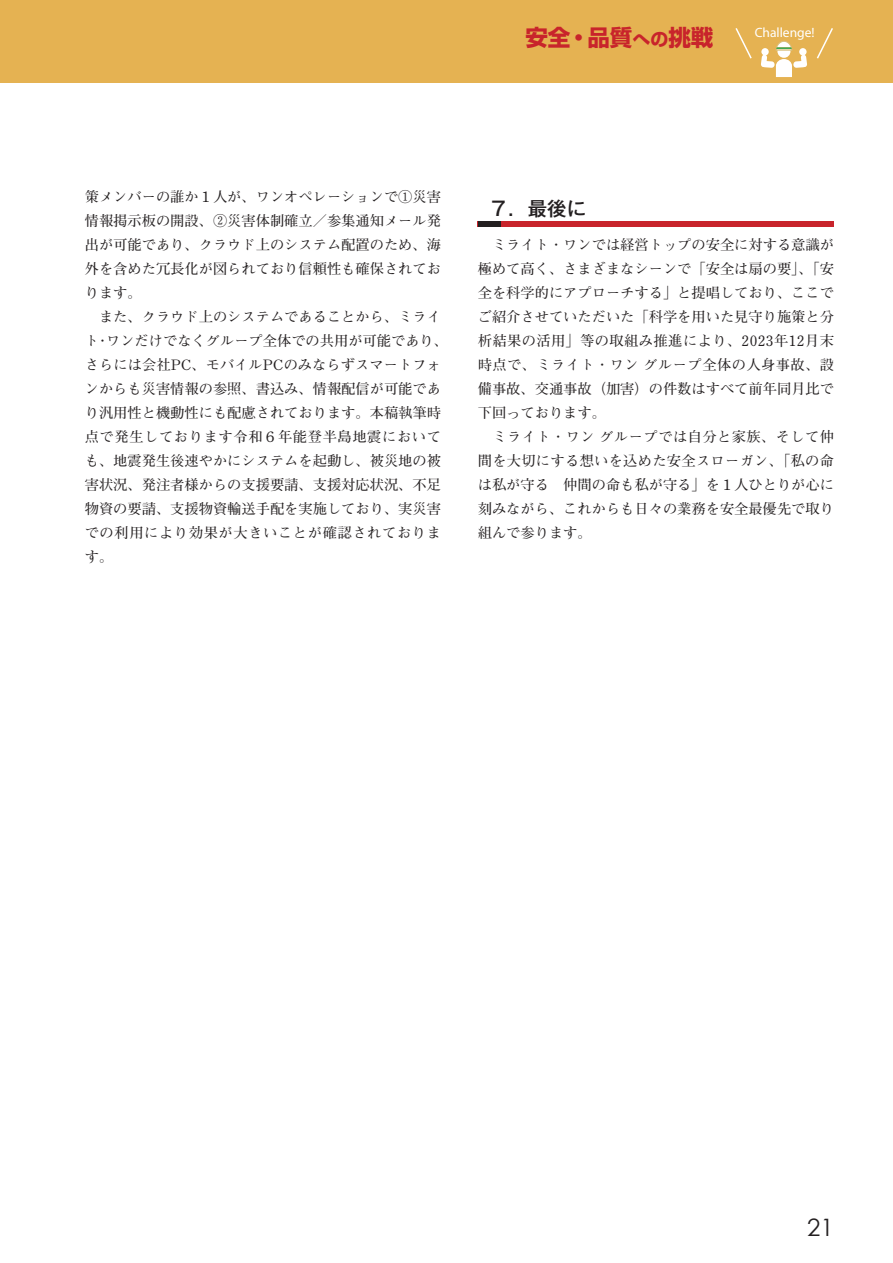
<style>
.page{position:relative;width:893px;height:1263px;background:#fff}
.page>*{position:absolute;margin:0;border:0;box-sizing:border-box;transform-origin:0 0}
.t1{font:24px "Century Gothic";color:#231f20}
.t2{font:700 22.5px "Shin Go Pr 5";color:#c8242b}
.t3{font:500 19.5px "Gothic MB101 Pr 6 N";color:#231f20}
.t4{font:700 14.25px/24px "Futo Min A101 Pr 6 N";color:#231f20}
.t5{font:13.5px "Myriad";color:#fff}
.s1{font-size:18px}
</style>
<div class="page">
<div style="left:0;top:0;width:893px;height:83px;background:#e5b252"></div>
<svg style="left:761px;top:41px;width:46px;height:36px"></svg>
<svg style="left:735px;top:28px;width:17px;height:31px"></svg>
<svg style="left:816px;top:28px;width:17px;height:31px"></svg>
<div style="left:478px;top:222px;width:356px;height:5px;background:#c8242b"></div>
<div style="left:478px;top:222px;width:22px;height:5px;background:#231f20"></div>
<h2 class="t2" style="left:525px;top:20px;width:189px">安全・品質<span class="s1">への</span>挑戦</h2>
<p class="t5" style="left:755px;top:26px;width:61px">Challenge!</p>
<p class="t4" style="left:85px;top:184px;width:365px">策メンバーの誰か１人が、ワンオペレーションで①災害情報掲示板の開設、②災害体制確立／参集通知メール発出が可能であり、クラウド上のシステム配置のため、海外を含めた冗長化が図られており信頼性も確保されております。<br>　また、クラウド上のシステムであることから、ミライト・ワンだけでなくグループ全体での共用が可能であり、さらには会社PC、モバイルPCのみならずスマートフォンからも災害情報の参照、書込み、情報配信が可能であり汎用性と機動性にも配慮されております。本稿執筆時点で発生しております令和６年能登半島地震においても、地震発生後速やかにシステムを起動し、被災地の被害状況、発注者様からの支援要請、支援対応状況、不足物資の要請、支援物資輸送手配を実施しており、実災害での利用により効果が大きいことが確認されております。</p>
<h3 class="t3" style="left:489px;top:192px;width:99px">７．最後に</h3>
<p class="t4" style="left:478px;top:232px;width:358px">　ミライト・ワンでは経営トップの安全に対する意識が極めて高く、さまざまなシーンで「安全は扇の要」、「安全を科学的にアプローチする」と提唱しており、ここでご紹介させていただいた「科学を用いた見守り施策と分析結果の活用」等の取組み推進により、2023年12月末時点で、ミライト・ワン グループ全体の人身事故、設備事故、交通事故（加害）の件数はすべて前年同月比で下回っております。<br>　ミライト・ワン グループでは自分と家族、そして仲間を大切にする想いを込めた安全スローガン、「私の命は私が守る　仲間の命も私が守る」を１人ひとりが心に刻みながら、これからも日々の業務を安全最優先で取り組んで参ります。</p>
<h1 class="t1" style="left:807px;top:1210px;width:28px">21</h1>
</div>
